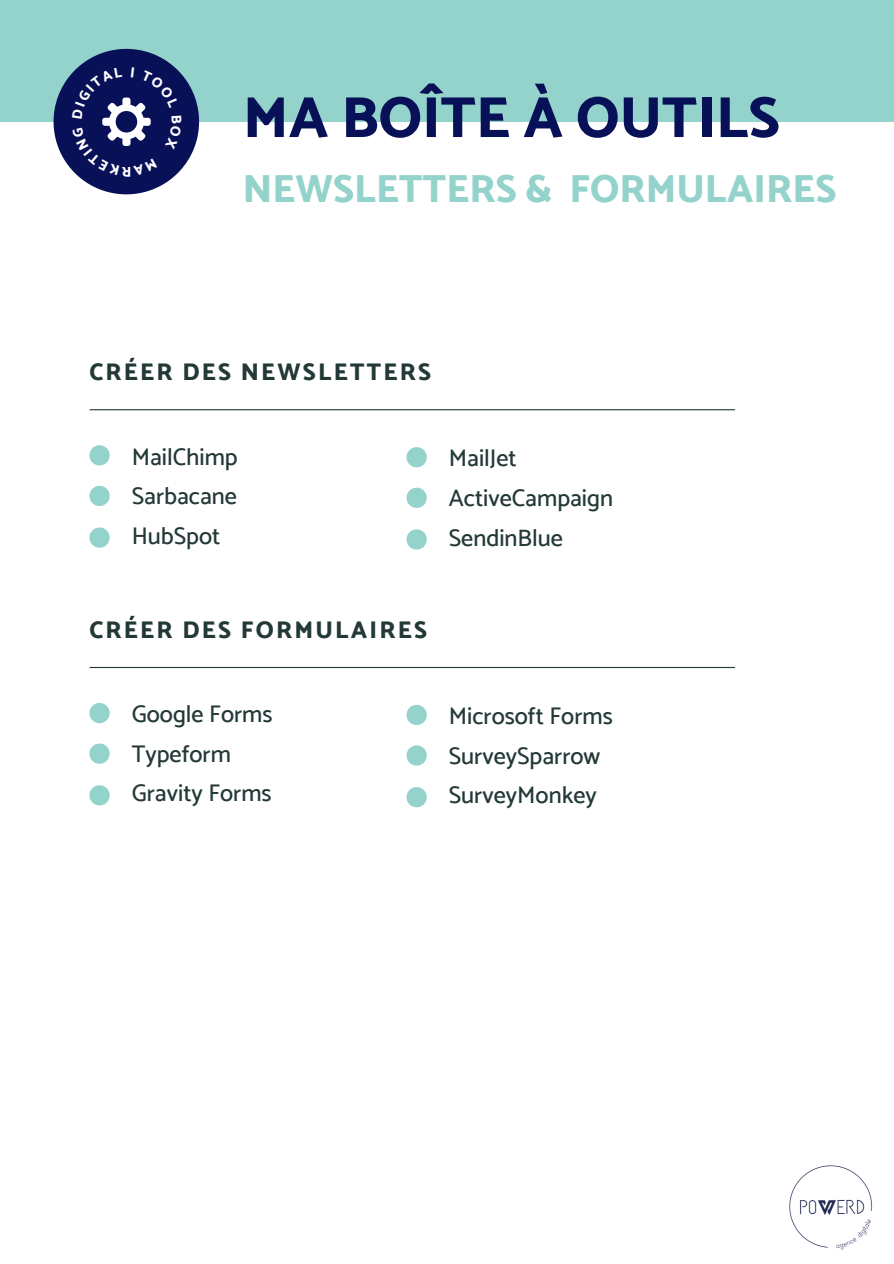
<style>
.page{position:relative;width:894px;height:1264px;background:#fff}
.page>*{position:absolute;margin:0;border:0;box-sizing:border-box;transform-origin:0 0}
.t1{font:800 58.2px "Catamaran";color:#081158}
.t2{font:800 39px "Catamaran";color:#94d3cb}
.t3{font:500 24px "Catamaran";color:#233937}
.t4{font:800 24px "Catamaran";letter-spacing:.09em;color:#233937}
.t5{font:800 14.1px "Catamaran";color:#fff}
</style>
<div class="page">
<div style="left:0;top:0;width:893px;height:122px;background:#94d3cb"></div>
<svg style="left:89px;top:527px;width:21px;height:20px"></svg>
<svg style="left:89px;top:486px;width:21px;height:20px"></svg>
<svg style="left:89px;top:445px;width:21px;height:20px"></svg>
<svg style="left:406px;top:529px;width:20px;height:20px"></svg>
<svg style="left:406px;top:487px;width:20px;height:21px"></svg>
<svg style="left:406px;top:447px;width:20px;height:20px"></svg>
<hr style="left:90px;top:409px;width:644px;height:1px;background:#233937">
<svg style="left:89px;top:785px;width:21px;height:20px"></svg>
<svg style="left:89px;top:743px;width:21px;height:20px"></svg>
<svg style="left:89px;top:703px;width:21px;height:20px"></svg>
<svg style="left:406px;top:787px;width:20px;height:20px"></svg>
<svg style="left:406px;top:745px;width:20px;height:20px"></svg>
<svg style="left:406px;top:705px;width:20px;height:20px"></svg>
<hr style="left:90px;top:667px;width:644px;height:1px;background:#233937">
<img style="left:789px;top:1165px;width:84px;height:85px">
<svg style="left:53px;top:48px;width:147px;height:147px"></svg>
<p class="t5" style="left:131px;top:180px;width:11px;rotate:-180deg">R</p>
<p class="t1" style="left:243px;top:83px;width:538px">MA BOÎTE À OUTILS</p>
<p class="t2" style="left:243px;top:166px;width:595px">NEWSLETTERS &amp; FORMULAIRES</p>
<p class="t4" style="left:89px;top:358px;width:343px">CRÉER DES NEWSLETTERS</p>
<p class="t3" style="left:132px;top:442px;width:107px">MailChimp</p>
<p class="t3" style="left:132px;top:482px;width:107px">Sarbacane</p>
<p class="t3" style="left:132px;top:521px;width:90px">HubSpot</p>
<p class="t3" style="left:448px;top:444px;width:69px">MailJet</p>
<p class="t3" style="left:448px;top:483px;width:166px">ActiveCampaign</p>
<p class="t3" style="left:448px;top:523px;width:115px">SendinBlue</p>
<p class="t4" style="left:89px;top:616px;width:339px">CRÉER DES FORMULAIRES</p>
<p class="t3" style="left:132px;top:700px;width:142px">Google Forms</p>
<p class="t3" style="left:132px;top:739px;width:101px">Typeform</p>
<p class="t3" style="left:132px;top:779px;width:141px">Gravity Forms</p>
<p class="t3" style="left:448px;top:701px;width:165px">Microsoft Forms</p>
<p class="t3" style="left:448px;top:741px;width:153px">SurveySparrow</p>
<p class="t3" style="left:448px;top:781px;width:149px">SurveyMonkey</p>
</div>
